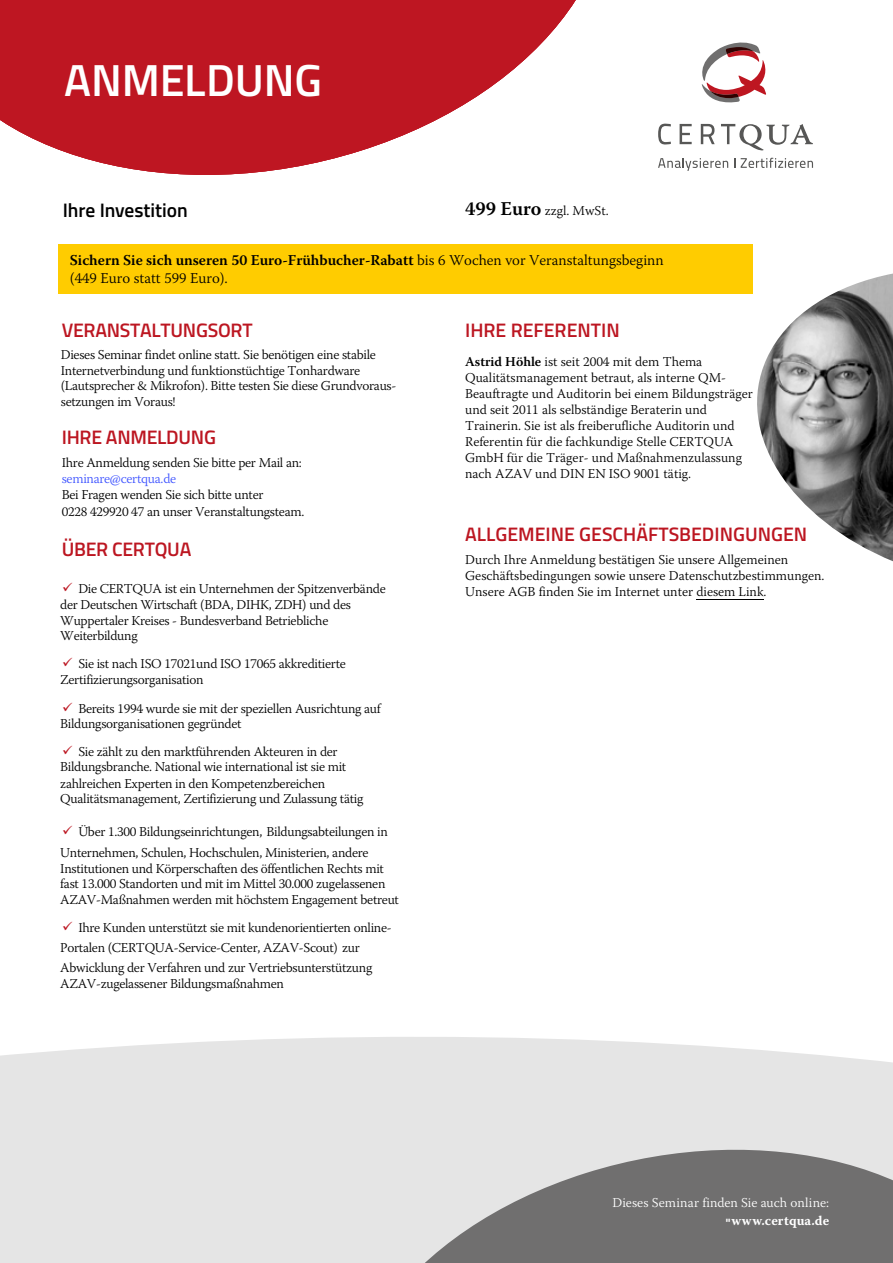
<style>
.page{position:relative;width:893px;height:1263px;background:#fff}
.page>*{position:absolute;margin:0;border:0;box-sizing:border-box;transform-origin:0 0}
.t1{font:600 45px "Titillium Web";letter-spacing:-.005em;color:#fff}
.t2{font:600 19.5px "Titillium Web";color:#bc1621}
.t3{font:600 19.5px "Titillium Web";letter-spacing:-.005em;color:#000}
.t4{font:300 15px/18px "Warnock Pro";color:#000}
.t5{font:300 13.5px/15px "Warnock Pro";letter-spacing:-.02em;color:#000}
.t6{font:300 13.5px/16px "Warnock Pro";color:#000}
.t7{font:300 13.5px/18px "Warnock Pro";letter-spacing:.005em;color:#fff;text-align:right}
.t8{font:300 13.5px "Warnock Pro";letter-spacing:-.02em;color:#4055ff}
.s1{font-weight:600;font-size:19.5px}
.s2{font-weight:600}
.s3{color:#bc1621}
.s4{font-family:"Titillium Web";font-weight:600}
.s5{font-weight:700}
</style>
<div class="page">
<svg style="left:0;top:0;width:576px;height:175px;fill:#be1622"></svg>
<svg style="left:658px;top:158px;width:70px;height:13px"></svg>
<svg style="left:741px;top:158px;width:72px;height:10px"></svg>
<svg style="left:658px;top:124px;width:13px;height:20px"></svg>
<svg style="left:680px;top:124px;width:12px;height:20px"></svg>
<svg style="left:701px;top:124px;width:14px;height:20px"></svg>
<svg style="left:721px;top:124px;width:92px;height:27px"></svg>
<svg style="left:701px;top:43px;width:65px;height:60px"></svg>
<div style="left:0;top:1037px;width:893px;height:226px;background:#e5e5e5"></div>
<svg style="left:325px;top:1116px;width:568px;height:147px;background:#acabab"></svg>
<div style="left:58px;top:244px;width:695px;height:49px;background:#fc0"></div>
<img style="left:757px;top:273px;width:136px;height:289px">
<hr style="left:696px;top:599px;width:68px;height:1px;background:#000">
<h1 class="t1" style="left:64px;top:46px;width:260px">ANMELDUNG</h1>
<h2 class="t3" style="left:63px;top:195px;width:126px">Ihre Investition</h2>
<p class="t6" style="left:465px;top:202px;width:145px"><span class="s1">499 Euro</span> zzgl. MwSt.</p>
<p class="t4" style="left:70px;top:251px;width:595px"><span class="s2">Sichern Sie sich unseren 50 Euro-Frühbucher-Rabatt</span> bis 6 Wochen vor Veranstaltungsbeginn (449 Euro statt 599 Euro).</p>
<h2 class="t2" style="left:465px;top:316px;width:156px">IHRE REFERENTIN</h2>
<p class="t6" style="left:465px;top:353px;width:289px"><span class="s2">Astrid Höhle</span> ist seit 2004 mit dem Thema Qualitätsmanagement betraut, als interne QM-Beauftragte und Auditorin bei einem Bildungsträger und seit 2011 als selbständige Beraterin und Trainerin. Sie ist als freiberufliche Auditorin und Referentin für die fachkundige Stelle CERTQUA GmbH für die Träger- und Maßnahmenzulassung nach AZAV und DIN EN ISO 9001 tätig.</p>
<h2 class="t2" style="left:62px;top:316px;width:192px">VERANSTALTUNGSORT</h2>
<p class="t5" style="left:61px;top:346px;width:337px;line-height:15.8px">Dieses Seminar findet online statt. Sie benötigen eine stabile Internetverbindung und funktionstüchtige Tonhardware (Lautsprecher &amp; Mikrofon). Bitte testen Sie diese Grundvoraus&shy;setzungen im Voraus!</p>
<h2 class="t2" style="left:62px;top:422px;width:156px">IHRE ANMELDUNG</h2>
<p class="t5" style="left:62px;top:455px;width:242px">Ihre Anmeldung senden Sie bitte per Mail an:</p>
<p class="t8" style="left:62px;top:471px;width:116px">seminare@certqua.de</p>
<p class="t5" style="left:62px;top:487px;width:244px;line-height:16.2px">Bei Fragen wenden Sie sich bitte unter<br>0228 429920 47 an unser Veranstaltungsteam.</p>
<h2 class="t2" style="left:62px;top:535px;width:131px">ÜBER CERTQUA</h2>
<h2 class="t2" style="left:465px;top:519px;width:343px">ALLGEMEINE GESCHÄFTSBEDINGUNGEN</h2>
<p class="t6" style="left:465px;top:551px;width:361px">Durch Ihre Anmeldung bestätigen Sie unsere Allgemeinen<br>Geschäftsbedingungen sowie unsere Datenschutzbestimmungen.</p>
<p class="t5" style="left:62px;top:580px;width:325px"><span class="s3">✓</span> Die CERTQUA ist ein Unternehmen der Spitzenverbände</p>
<p class="t6" style="left:465px;top:584px;width:303px">Unsere AGB finden Sie im Internet unter diesem Link.</p>
<p class="t5" style="left:60px;top:596px;width:292px;line-height:16.2px">der Deutschen Wirtschaft (BDA, DIHK, ZDH) und des<br>Wuppertaler Kreises - Bundesverband Betriebliche</p>
<p class="t5" style="left:60px;top:628px;width:79px">Weiterbildung</p>
<p class="t5" style="left:60px;top:655px;width:287px;line-height:16.2px"><span class="s3">✓</span> Sie ist nach ISO 17021und ISO 17065 akkreditierte<br>Zertifizierungsorganisation</p>
<p class="t5" style="left:60px;top:700px;width:322px"><span class="s3">✓</span> Bereits 1994 wurde sie mit der speziellen Ausrichtung auf<br>Bildungsorganisationen gegründet</p>
<p class="t5" style="left:60px;top:744px;width:287px"><span class="s3">✓</span> Sie zählt zu den marktführenden Akteuren in der<br>Bildungsbranche. National wie international ist sie mit</p>
<p class="t5" style="left:60px;top:776px;width:305px">zahlreichen Experten in den Kompetenzbereichen<br>Qualitätsmanagement, Zertifizierung und Zulassung tätig</p>
<p class="t5" style="left:60px;top:821px;width:329px;line-height:20.9px"><span class="s3">✓</span> Über 1.300 Bildungseinrichtungen, Bildungsabteilungen in<br>Unternehmen, Schulen, Hochschulen, Ministerien, andere</p>
<p class="t5" style="left:60px;top:861px;width:327px">Institutionen und Körperschaften des öffentlichen Rechts mit fast 13.000 Standorten und mit im Mittel 30.000 zugelassenen</p>
<p class="t5" style="left:60px;top:892px;width:340px">AZAV-Maßnahmen werden mit höchstem Engagement betreut</p>
<p class="t5" style="left:60px;top:918px;width:333px;line-height:19.8px"><span class="s3">✓</span> Ihre Kunden unterstützt sie mit kundenorientierten online-<br>Portalen (CERTQUA-Service-Center, AZAV-Scout) zur<br>Abwicklung der Verfahren und zur Vertriebsunterstützung</p>
<p class="t5" style="left:60px;top:976px;width:225px">AZAV-zugelassener Bildungsmaßnahmen</p>
<p class="t7" style="left:612px;top:1193px;width:218px">Dieses Seminar finden Sie auch online: <span class="s4">"</span><span class="s5">www.certqua.de</span></p>
</div>
